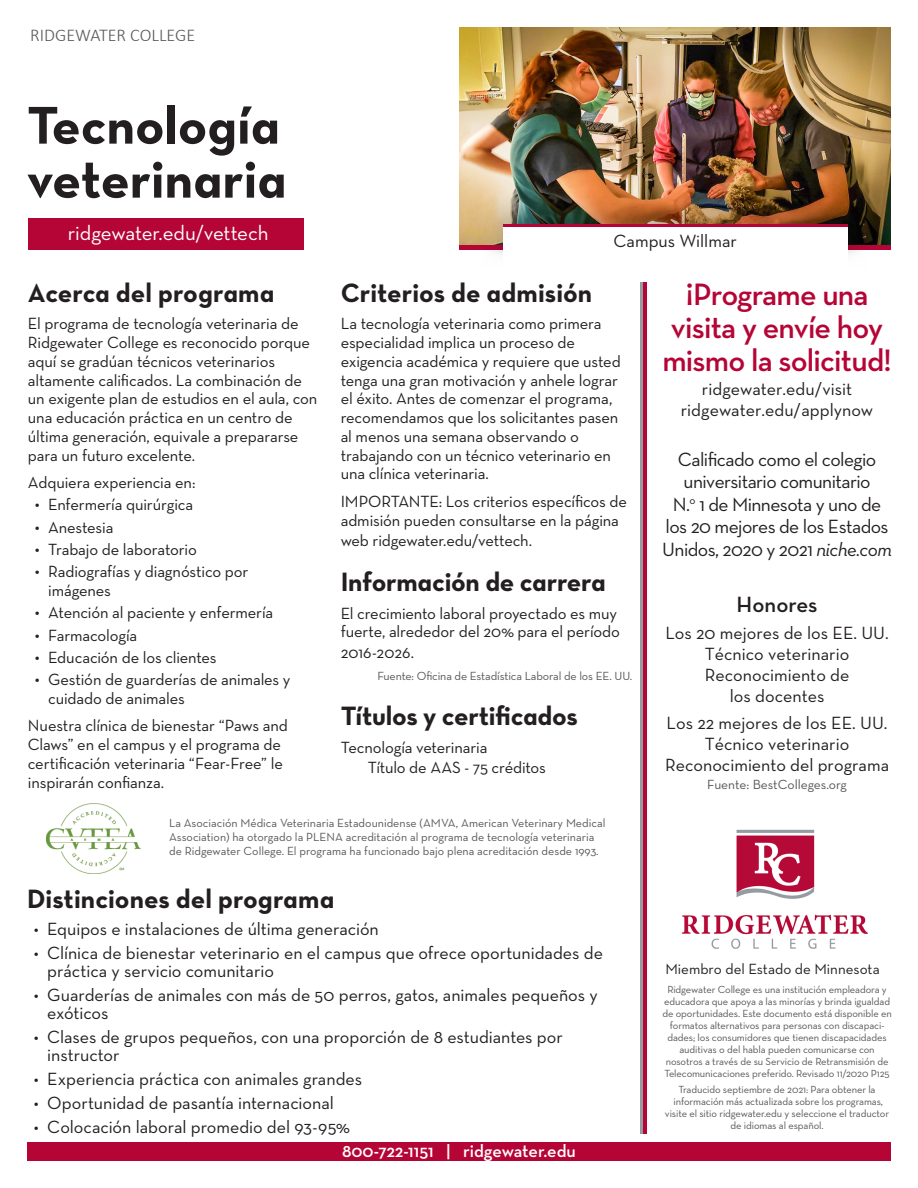
<style>
.page{position:relative;width:918px;height:1188px;background:#fff}
.page>*{position:absolute;margin:0;border:0;box-sizing:border-box;transform-origin:0 0}
.t1{font:54px "Neutra Text Bold Alt";color:#231f20}
.t2{font:600 31.5px/33px "Neutra Text";letter-spacing:-.025em;color:#b50536;text-align:center}
.t3{font:27px "Neutra Text Bold Alt";letter-spacing:-.005em;color:#231f20}
.t4{font:600 22.5px "Neutra Text";color:#231f20}
.t5{font:21px "Neutra Text";letter-spacing:-.01em;color:#fff}
.t6{font:19.5px/22.5px "Neutra Text";letter-spacing:-.03em;color:#231f20;text-align:center}
.t7{font:18px/18px "Neutra Text";color:#231f20}
.t8{font:600 18px "Neutra Text";color:#fff}
.t9{font:300 18px "Calibri";color:#57585a}
.Indented_credential{font:16.5px/18.8px "Neutra Text";letter-spacing:-.01em;color:#231f20}
.t10{font:15px "Neutra Text";color:#231f20}
.t11{font:13.5px "Neutra Text";color:#57585a}
.t12{font:12px/14.2px "Neutra Text";color:#57585a}
.t13{font:10.5px/12px "Neutra Text";letter-spacing:-.01em;color:#57585a;text-align:center}
.s1{font-size:18px}
.s2{font-style:italic}
</style>
<div class="page">
<img style="left:459px;top:27px;width:432px;height:218px">
<div style="left:459px;top:245px;width:432px;height:5px;background:#b50536"></div>
<div style="left:480px;top:190px;width:391px;height:253px;background:#231f20;opacity:.21"></div>
<div style="left:503px;top:226px;width:345px;height:208px;background:#fff"></div>
<div style="left:815px;top:250px;width:65px;height:26px;background:#fff"></div>
<div style="left:459px;top:276px;width:421px;height:177px;background:#fff"></div>
<div style="left:470px;top:250px;width:65px;height:26px;background:#fff"></div>
<hr style="left:503px;top:224px;width:345px;height:3px;background:#b50536">
<div style="left:28px;top:219px;width:275px;height:31px;background:#b50536"></div>
<div style="left:27px;top:1143px;width:864px;height:18px;background:#b50536"></div>
<hr style="left:641px;top:283px;width:3px;height:851px;background:#959ca1">
<hr style="left:644px;top:283px;width:3px;height:851px;background:#b50536">
<img style="left:47px;top:804px;width:93px;height:70px">
<img style="left:681px;top:829px;width:187px;height:120px">
<p class="t9" style="left:30px;top:23px;width:166px">RIDGEWATER COLLEGE</p>
<p class="t1" style="left:27px;top:92px;width:254px">Tecnología</p>
<p class="t1" style="left:27px;top:146px;width:261px">veterinaria</p>
<p class="t5" style="left:68px;top:221px;width:202px">ridgewater.edu/vettech</p>
<p class="t3" style="left:28px;top:276px;width:248px">Acerca del programa</p>
<p class="Indented_credential" style="left:28px;top:314px;width:291px">El programa de tecnología veterinaria de Ridgewater College es reconocido porque aquí se gradúan técnicos veterinarios altamente calificados. La combinación de un exigente plan de estudios en el aula, con una educación práctica en un centro de última generación, equivale a prepararse para un futuro excelente.</p>
<p class="Indented_credential" style="left:28px;top:473px;width:169px">Adquiera experiencia en:</p>
<p class="Indented_credential" style="left:35px;top:495px;width:160px"><span class="s1">•</span> Enfermería quirúrgica</p>
<p class="Indented_credential" style="left:35px;top:517px;width:80px"><span class="s1">•</span> Anestesia</p>
<p class="Indented_credential" style="left:35px;top:540px;width:164px"><span class="s1">•</span> Trabajo de laboratorio</p>
<p class="Indented_credential" style="left:48px;top:562px;width:202px;text-indent:-13px"><span class="s1">•</span> Radiografías y diagnóstico por imágenes</p>
<p class="Indented_credential" style="left:35px;top:603px;width:240px"><span class="s1">•</span> Atención al paciente y enfermería</p>
<p class="Indented_credential" style="left:35px;top:625px;width:104px"><span class="s1">•</span> Farmacología</p>
<p class="Indented_credential" style="left:35px;top:648px;width:184px"><span class="s1">•</span> Educación de los clientes</p>
<p class="Indented_credential" style="left:48px;top:670px;width:244px;text-indent:-13px"><span class="s1">•</span> Gestión de guarderías de animales y cuidado de animales</p>
<p class="Indented_credential" style="left:28px;top:716px;width:262px">Nuestra clínica de bienestar “Paws and Claws” en el campus y el programa de certificación veterinaria “Fear-Free” le inspirarán confianza.</p>
<p class="t7" style="left:614px;top:232px;width:125px">Campus Willmar</p>
<p class="t3" style="left:341px;top:276px;width:253px">Criterios de admisión</p>
<p class="Indented_credential" style="left:341px;top:314px;width:282px">La tecnología veterinaria como primera especialidad implica un proceso de exigencia académica y requiere que usted tenga una gran motivación y anhele lograr el éxito. Antes de comenzar el programa, recomendamos que los solicitantes pasen al menos una semana observando o trabajando con un técnico veterinario en una clínica veterinaria.</p>
<p class="Indented_credential" style="left:341px;top:492px;width:288px">IMPORTANTE: Los criterios específicos de admisión pueden consultarse en la página</p>
<p class="Indented_credential" style="left:341px;top:531px;width:193px">web ridgewater.edu/vettech.</p>
<p class="t3" style="left:341px;top:565px;width:267px">Información de carrera</p>
<p class="Indented_credential" style="left:341px;top:603px;width:281px">El crecimiento laboral proyectado es muy fuerte, alrededor del 20% para el período</p>
<p class="Indented_credential" style="left:341px;top:642px;width:75px">2016-2026.</p>
<p class="t12" style="left:377px;top:669px;width:256px">Fuente: Oficina de Estadística Laboral de los EE. UU.</p>
<p class="t3" style="left:341px;top:699px;width:239px">Títulos y certificados</p>
<p class="Indented_credential" style="left:341px;top:737px;width:148px">Tecnología veterinaria</p>
<p class="Indented_credential" style="left:368px;top:757px;width:180px">Título de AAS - 75 créditos</p>
<p class="t2" style="left:662px;top:277px;width:231px">¡Programe una visita y envíe hoy mismo la solicitud!</p>
<p class="t7" style="left:702px;top:380px;width:152px">ridgewater.edu/visit</p>
<p class="t7" style="left:681px;top:401px;width:194px">ridgewater.edu/applynow</p>
<p class="t6" style="left:662px;top:447px;width:231px">Calificado como el colegio universitario comunitario<br>N.<sup>o</sup> 1 de Minnesota y uno de los 20 mejores de los Estados<br>Unidos, 2020 y 2021 <span class="s2">niche.com</span></p>
<p class="t4" style="left:737px;top:590px;width:83px">Honores</p>
<p class="t7" style="left:665px;top:623px;width:225px">Los 20 mejores de los EE. UU.</p>
<p class="t7" style="left:705px;top:644px;width:146px">Técnico veterinario</p>
<p class="t7" style="left:705px;top:664px;width:146px;line-height:21px;text-align:center">Reconocimiento de los docentes</p>
<p class="t7" style="left:667px;top:713px;width:222px">Los 22 mejores de los EE. UU.</p>
<p class="t7" style="left:705px;top:734px;width:146px">Técnico veterinario</p>
<p class="t7" style="left:665px;top:755px;width:226px">Reconocimiento del programa</p>
<p class="t11" style="left:707px;top:776px;width:141px">Fuente: BestColleges.org</p>
<p class="t12" style="left:169px;top:815px;width:438px">La Asociación Médica Veterinaria Estadounidense (AMVA, American Veterinary Medical<br>Association) ha otorgado la PLENA acreditación al programa de tecnología veterinaria de Ridgewater College. El programa ha funcionado bajo plena acreditación desde 1993.</p>
<p class="t3" style="left:27px;top:882px;width:309px">Distinciones del programa</p>
<p class="t7" style="left:34px;top:920px;width:347px">• Equipos e instalaciones de última generación</p>
<p class="t7" style="left:47px;top:944px;width:557px;text-indent:-14px">• Clínica de bienestar veterinario en el campus que ofrece oportunidades de práctica y servicio comunitario</p>
<p class="t7" style="left:47px;top:986px;width:552px;text-indent:-14px">• Guarderías de animales con más de 50 perros, gatos, animales pequeños y exóticos</p>
<p class="t7" style="left:47px;top:1028px;width:517px;text-indent:-14px">• Clases de grupos pequeños, con una proporción de 8 estudiantes por instructor</p>
<p class="t7" style="left:34px;top:1070px;width:330px">• Experiencia práctica con animales grandes</p>
<p class="t7" style="left:34px;top:1093px;width:302px">• Oportunidad de pasantía internacional</p>
<p class="t7" style="left:34px;top:1117px;width:318px">• Colocación laboral promedio del 93-95%</p>
<p class="t8" style="left:342px;top:1139px;width:235px">800-722-1151 | ridgewater.edu</p>
<p class="t10" style="left:665px;top:960px;width:216px">Miembro del Estado de Minnesota</p>
<p class="t13" style="left:662px;top:983px;width:231px">Ridgewater College es una institución empleadora y educadora que apoya a las minorías y brinda igualdad de oportunidades. Este documento está disponible en formatos alternativos para personas con discapaci&shy;dades; los consumidores que tienen discapacidades auditivas o del habla pueden comunicarse con nosotros a través de su Servicio de Retransmisión de Telecomunicaciones preferido. Revisado 11/2020 P125</p>
<p class="t13" style="left:665px;top:1084px;width:226px">Traducido septiembre de 2021: Para obtener la información más actualizada sobre los programas, visite el sitio ridgewater.edu y seleccione el traductor de idiomas al español.</p>
</div>
